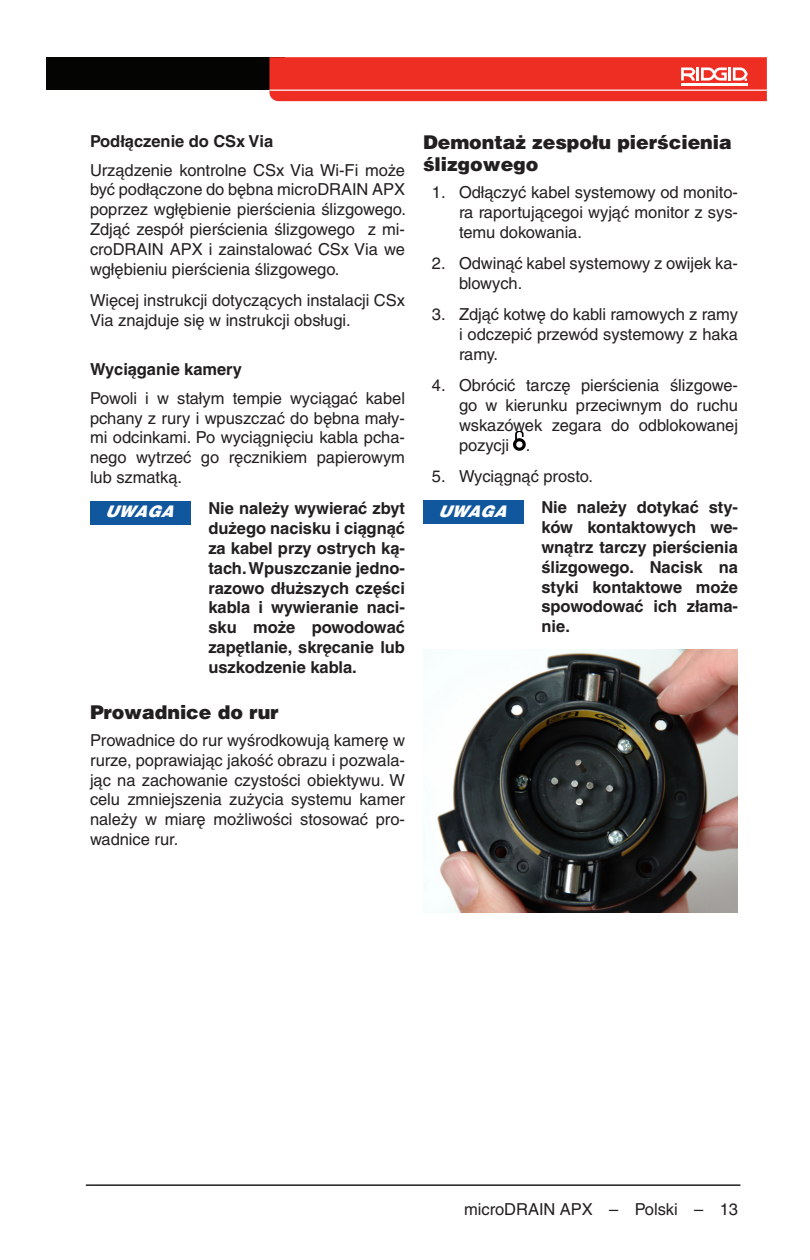
<style>
.page{position:relative;width:810px;height:1260px;background:#fff}
.page>*{position:absolute;margin:0;border:0;box-sizing:border-box;transform-origin:0 0}
.Head_2____h2_-_half{font:900 19px/22.8px "Helvetica LT Pro";letter-spacing:-.005em;color:#231f20}
.Basic_Normal___bn_-_half{font:16.4px/19.8px "Helvetica LT Pro";letter-spacing:-.005em;color:#231f20;text-align:justify}
.Basic_Bold___bb_-_half{font:700 16.4px/19.8px "Helvetica LT Pro";letter-spacing:-.005em;color:#231f20;text-align:justify}
.Head_3___h3_-_half{font:700 16.4px "Helvetica LT Pro";letter-spacing:-.005em;color:#231f20}
.Notice-half{font:italic 900 16px "Helvetica LT Pro";color:#fff}
</style>
<div class="page">
<hr style="left:86px;top:1184px;width:654px;height:2px;background:#231f20">
<div style="left:46px;top:57px;width:239px;height:33px;background:#040503"></div>
<svg style="left:269px;top:57px;width:498px;height:44px;background:#ee3b30"></svg>
<div style="left:90px;top:501px;width:100px;height:23px;background:#10579d"></div>
<img style="left:514px;top:431px;width:12px;height:20px">
<div style="left:423px;top:500px;width:100px;height:23px;background:#10579d"></div>
<img style="left:423px;top:649px;width:315px;height:264px">
<p class="Head_3___h3_-_half" style="left:90px;top:131px;width:185px">Podłączenie do CSx Via</p>
<p class="Basic_Normal___bn_-_half" style="left:90px;top:160px;width:318px">Urządzenie kontrolne CSx Via Wi-Fi może być podłączone do bębna microDRAIN APX poprzez wgłębienie pierścienia ślizgowego.<br>Zdjąć zespół pierścienia ślizgowego z mi&shy;croDRAIN APX i zainstalować CSx Via we wgłębieniu pierścienia ślizgowego.</p>
<p class="Basic_Normal___bn_-_half" style="left:90px;top:290px;width:317px">Więcej instrukcji dotyczących instalacji CSx<br>Via znajduje się w instrukcji obsługi.</p>
<p class="Head_3___h3_-_half" style="left:90px;top:359px;width:154px">Wyciąganie kamery</p>
<p class="Basic_Normal___bn_-_half" style="left:90px;top:388px;width:317px">Powoli i w stałym tempie wyciągać kabel pchany z rury i wpuszczać do bębna mały&shy;mi odcinkami. Po wyciągnięciu kabla pcha&shy;nego wytrzeć go ręcznikiem papierowym lub szmatką.</p>
<p class="Notice-half" style="left:105px;top:501px;width:74px">U WAGA</p>
<p class="Basic_Bold___bb_-_half" style="left:208px;top:499px;width:198px">Nie należy wywierać zbyt dużego nacisku i ciągnąć za kabel przy ostrych ką&shy;tach. Wpuszczanie jedno&shy;razowo dłuższych części kabla i wywieranie naci&shy;sku może powodować zapętlanie, skręcanie lub uszkodzenie kabla.</p>
<p class="Head_2____h2_-_half" style="left:90px;top:701px;width:190px">Prowadnice do rur</p>
<p class="Basic_Normal___bn_-_half" style="left:90px;top:730px;width:317px">Prowadnice do rur wyśrodkowują kamerę w rurze, poprawiając jakość obrazu i pozwala&shy;jąc na zachowanie czystości obiektywu. W celu zmniejszenia zużycia systemu kamer należy w miarę możliwości stosować pro&shy;wadnice rur.</p>
<p class="Head_2____h2_-_half" style="left:423px;top:130px;width:310px">Demontaż zespołu pierścienia ślizgowego</p>
<p class="Basic_Normal___bn_-_half" style="left:459px;top:183px;width:281px;text-indent:-27px">1. Odłączyć kabel systemowy od monito&shy;ra raportującegoi wyjąć monitor z sys&shy;temu dokowania.</p>
<p class="Basic_Normal___bn_-_half" style="left:459px;top:254px;width:281px;text-indent:-27px">2. Odwinąć kabel systemowy z owijek ka&shy;blowych.</p>
<p class="Basic_Normal___bn_-_half" style="left:459px;top:305px;width:281px;text-indent:-27px">3. Zdjąć kotwę do kabli ramowych z ramy i odczepić przewód systemowy z haka ramy.</p>
<p class="Basic_Normal___bn_-_half" style="left:459px;top:376px;width:281px;text-indent:-27px">4. Obrócić tarczę pierścienia ślizgowe&shy;go w kierunku przeciwnym do ruchu wskazówek zegara do odblokowanej pozycji .</p>
<p class="Basic_Normal___bn_-_half" style="left:432px;top:466px;width:163px">5. Wyciągnąć prosto.</p>
<p class="Notice-half" style="left:438px;top:500px;width:74px">U WAGA</p>
<p class="Basic_Bold___bb_-_half" style="left:541px;top:498px;width:198px">Nie należy dotykać sty&shy;ków kontaktowych we&shy;wnątrz tarczy pierścienia ślizgowego. Nacisk na styki kontaktowe może spowodować ich złama&shy;nie.</p>
<p class="Basic_Normal___bn_-_half" style="left:464px;top:1199px;width:275px">microDRAIN APX – Polski – 13</p>
</div>
